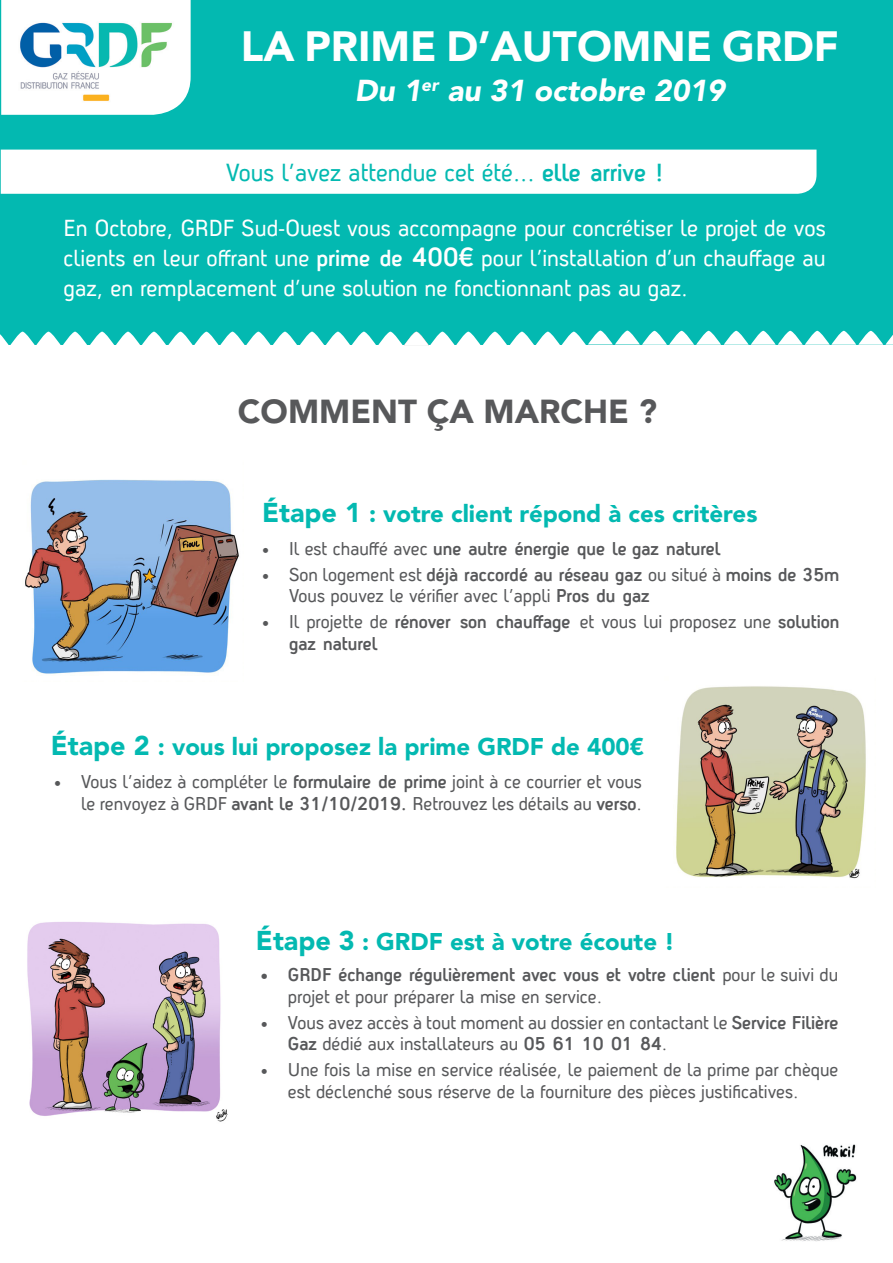
<style>
.page{position:relative;width:893px;height:1263px;background:#fff}
.page>*{position:absolute;margin:0;border:0;box-sizing:border-box;transform-origin:0 0}
.t1{font:900 42px "Avenir LT Std";color:#fff}
.t2{font:900 33px "Avenir LT Std";color:#57585a}
.t3{font:italic 900 30px "Avenir LT Std";color:#fff}
.t4{font:900 24px "Avenir LT Std";color:#03b9b1}
.t5{font:24px "Antagometrica BT";color:#03b9b1}
.t6{font:22.5px/30px "Antagometrica BT";color:#fff;text-align:justify}
.t7{font:18px/21.6px "Antagometrica BT";color:#57585a}
.t8{font:700 18px/21.6px "Antagometrica BT";color:#57585a}
.s1{font-weight:700}
.s2{font-weight:700;font-size:25.5px}
.s3{font-size:27px}
.s4{font-weight:400}
</style>
<div class="page">
<div style="left:0;top:0;width:893px;height:344px;background:#03b9b1"></div>
<div style="left:1px;top:150px;width:815px;height:44px;background:#fff"></div>
<img style="left:1px;top:0;width:190px;height:115px">
<img style="left:676px;top:686px;width:190px;height:193px">
<img style="left:27px;top:922px;width:201px;height:200px">
<img style="left:25px;top:479px;width:214px;height:195px">
<img style="left:774px;top:1144px;width:83px;height:98px">
<svg style="left:0;top:331px;width:893px;height:15px"></svg>
<p class="t1" style="left:241px;top:21px;width:599px">LA PRIME D’AUTOMNE GRDF</p>
<p class="t3" style="left:355px;top:73px;width:372px">Du 1<sup>er</sup> au 31 octobre 2019</p>
<p class="t5" style="left:226px;top:158px;width:439px">Vous l’avez attendue cet été... <span class="s1">elle arrive !</span></p>
<p class="t6" style="left:64px;top:213px;width:764px">En Octobre, GRDF Sud-Ouest vous accompagne pour concrétiser le projet de vos clients en leur offrant une <span class="s1">prime de</span> <span class="s2">400€</span> pour l’installation d’un chauffage au gaz, en remplacement d’une solution ne fonctionnant pas au gaz.</p>
<p class="t2" style="left:238px;top:391px;width:421px">COMMENT ÇA MARCHE ?</p>
<p class="t4" style="left:262px;top:499px;width:497px"><span class="s3">Étape 1</span> : votre client répond à ces critères</p>
<p class="t8" style="left:262px;top:537px;width:460px"><span class="s4">• Il est chauffé avec</span> une autre énergie que le gaz naturel</p>
<p class="t7" style="left:289px;top:563px;width:552px;text-indent:-27px">• Son logement est <span class="s1">déjà raccordé au réseau gaz</span> ou situé à <span class="s1">moins de 35m<br></span>Vous pouvez le vérifier avec l’appli <span class="s1">Pros du gaz</span></p>
<p class="t8" style="left:289px;top:610px;width:552px;text-indent:-27px"><span class="s4">• Il projette de</span> rénover son chauffage <span class="s4">et vous lui proposez une</span> solution gaz naturel</p>
<p class="t4" style="left:51px;top:733px;width:595px"><span class="s3">Étape 2</span> : vous lui proposez la prime GRDF de 400€</p>
<p class="t7" style="left:54px;top:771px;width:589px;text-align:right">• Vous l’aidez à compléter le <span class="s1">formulaire de prime</span> joint à ce courrier et vous le renvoyez à GRDF <span class="s1">avant le 31/10/2019.</span> Retrouvez les détails au <span class="s1">verso</span>.</p>
<p class="t4" style="left:256px;top:927px;width:420px"><span class="s3">Étape 3</span> : GRDF est à votre écoute !</p>
<p class="t7" style="left:288px;top:964px;width:552px;text-indent:-27px"><span class="s1">• GRDF échange régulièrement avec vous et votre client</span> pour le suivi du projet et pour préparer la mise en service.</p>
<p class="t7" style="left:288px;top:1011px;width:552px;text-indent:-27px">• Vous avez accès à tout moment au dossier en contactant le <span class="s1">Service Filière<br>Gaz</span> dédié aux installateurs au <span class="s1">05 61 10 01 84</span>.</p>
<p class="t7" style="left:288px;top:1059px;width:552px;text-indent:-27px">• Une fois la mise en service réalisée, le paiement de la prime par chèque est déclenché sous réserve de la fourniture des pièces justificatives.</p>
</div>
